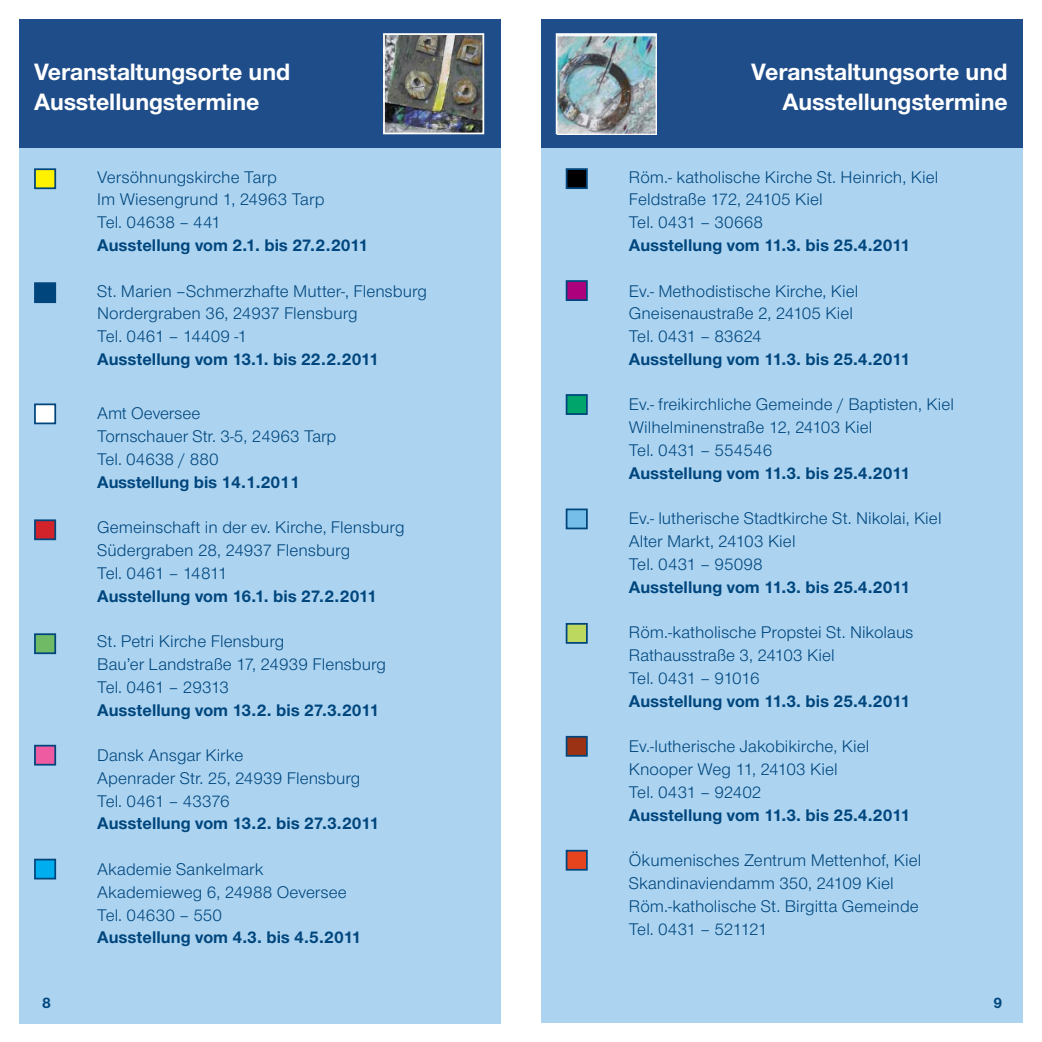
<style>
.page{position:relative;width:1042px;height:1042px;background:#fff}
.page>*{position:absolute;margin:0;border:0;box-sizing:border-box;transform-origin:0 0}
.t1{font:700 24.5px/29.4px "Nordelbica";color:#fff}
.t2{font:17.5px/22.8px "Nordelbica";letter-spacing:.005em;color:#00467d}
.t3{font:700 15.75px "Nordelbica";color:#00467d}
.s1{font-weight:700}
</style>
<div class="page">
<div style="left:19px;top:19px;width:482px;height:129px;background:#1e4d8a"></div>
<div style="left:19px;top:149px;width:482px;height:875px;background:#acd4f1"></div>
<div style="left:541px;top:19px;width:482px;height:129px;background:#1e4d8a"></div>
<div style="left:541px;top:148px;width:482px;height:875px;background:#acd4f1"></div>
<div style="left:19px;top:148px;width:482px;height:835px;background:#acd4f1"></div>
<div style="left:35px;top:169px;width:20px;height:19px;background:#fff200"></div>
<div style="left:34px;top:168px;width:22px;height:21px;border:2px solid #00467d"></div>
<div style="left:35px;top:283px;width:20px;height:19px;background:#00467d"></div>
<div style="left:34px;top:282px;width:22px;height:21px;border:2px solid #00467d"></div>
<div style="left:35px;top:404px;width:20px;height:19px;background:#fff"></div>
<div style="left:34px;top:403px;width:22px;height:21px;border:2px solid #00467d"></div>
<div style="left:35px;top:520px;width:20px;height:19px;background:#d2232a"></div>
<div style="left:34px;top:519px;width:22px;height:21px;border:2px solid #00467d"></div>
<div style="left:35px;top:634px;width:20px;height:19px;background:#70b965"></div>
<div style="left:34px;top:633px;width:22px;height:21px;border:2px solid #00467d"></div>
<div style="left:35px;top:745px;width:20px;height:20px;background:#ef5ba1"></div>
<div style="left:34px;top:745px;width:22px;height:20px;border:2px solid #00467d"></div>
<div style="left:35px;top:859px;width:20px;height:19px;background:#00aeef"></div>
<div style="left:34px;top:858px;width:22px;height:21px;border:2px solid #00467d"></div>
<img style="left:386px;top:36px;width:95px;height:95px">
<div style="left:383px;top:33px;width:101px;height:101px;border:2px solid #fff"></div>
<div style="left:566px;top:169px;width:21px;height:19px;background:#000"></div>
<div style="left:566px;top:168px;width:22px;height:21px;border:2px solid #00467d"></div>
<div style="left:566px;top:281px;width:21px;height:19px;background:#ad007c"></div>
<div style="left:566px;top:280px;width:22px;height:21px;border:2px solid #00467d"></div>
<div style="left:566px;top:395px;width:21px;height:19px;background:#00a56c"></div>
<div style="left:566px;top:394px;width:22px;height:21px;border:2px solid #00467d"></div>
<div style="left:566px;top:509px;width:21px;height:19px;background:#75bee9"></div>
<div style="left:566px;top:508px;width:22px;height:21px;border:2px solid #00467d"></div>
<div style="left:566px;top:624px;width:21px;height:19px;background:#bcd85f"></div>
<div style="left:566px;top:623px;width:22px;height:21px;border:2px solid #00467d"></div>
<div style="left:566px;top:737px;width:21px;height:19px;background:#9b3213"></div>
<div style="left:566px;top:736px;width:22px;height:21px;border:2px solid #00467d"></div>
<div style="left:566px;top:850px;width:21px;height:20px;background:#e6441f"></div>
<div style="left:566px;top:850px;width:22px;height:20px;border:2px solid #00467d"></div>
<div style="left:556px;top:33px;width:101px;height:101px;border:2px solid #fff"></div>
<img style="left:557px;top:35px;width:99px;height:100px">
<p class="t1" style="left:34px;top:57px;width:258px">Veranstaltungsorte und<br>Ausstellungstermine</p>
<p class="t2" style="left:97px;top:166px;width:272px">Versöhnungskirche Tarp<br>Im Wiesengrund 1, 24963 Tarp<br>Tel. 04638 – 441<br><span class="s1">Ausstellung vom 2.1. bis 27.2.2011</span></p>
<p class="t2" style="left:97px;top:280px;width:331px">St. Marien –Schmerzhafte Mutter-, Flensburg Nordergraben 36, 24937 Flensburg<br>Tel. 0461 – 14409 -1<br><span class="s1">Ausstellung vom 13.1. bis 22.2.2011</span></p>
<p class="t2" style="left:97px;top:402px;width:241px">Amt Oeversee<br>Tornschauer Str. 3-5, 24963 Tarp<br>Tel. 04638 / 880<br><span class="s1">Ausstellung bis 14.1.2011</span></p>
<p class="t2" style="left:97px;top:516px;width:309px">Gemeinschaft in der ev. Kirche, Flensburg<br>Südergraben 28, 24937 Flensburg<br>Tel. 0461 – 14811<br><span class="s1">Ausstellung vom 16.1. bis 27.2.2011</span></p>
<p class="t2" style="left:97px;top:630px;width:290px">St. Petri Kirche Flensburg<br>Bau’er Landstraße 17, 24939 Flensburg<br>Tel. 0461 – 29313<br><span class="s1">Ausstellung vom 13.2. bis 27.3.2011</span></p>
<p class="t2" style="left:97px;top:744px;width:284px">Dansk Ansgar Kirke<br>Apenrader Str. 25, 24939 Flensburg<br>Tel. 0461 – 43376<br><span class="s1">Ausstellung vom 13.2. bis 27.3.2011</span></p>
<p class="t2" style="left:97px;top:858px;width:266px">Akademie Sankelmark<br>Akademieweg 6, 24988 Oeversee<br>Tel. 04630 – 550<br><span class="s1">Ausstellung vom 4.3. bis 4.5.2011</span></p>
<p class="t1" style="left:751px;top:57px;width:258px;text-align:right">Veranstaltungsorte und<br>Ausstellungstermine</p>
<p class="t2" style="left:629px;top:165px;width:311px">Röm.- katholische Kirche St. Heinrich, Kiel<br>Feldstraße 172, 24105 Kiel<br>Tel. 0431 – 30668<br><span class="s1">Ausstellung vom 11.3. bis 25.4.2011</span></p>
<p class="t2" style="left:629px;top:279px;width:283px">Ev.- Methodistische Kirche, Kiel<br>Gneisenaustraße 2, 24105 Kiel<br>Tel. 0431 – 83624<br><span class="s1">Ausstellung vom 11.3. bis 25.4.2011</span></p>
<p class="t2" style="left:629px;top:393px;width:327px">Ev.- freikirchliche Gemeinde / Baptisten, Kiel Wilhelminenstraße 12, 24103 Kiel<br>Tel. 0431 – 554546<br><span class="s1">Ausstellung vom 11.3. bis 25.4.2011</span></p>
<p class="t2" style="left:629px;top:507px;width:314px">Ev.- lutherische Stadtkirche St. Nikolai, Kiel<br>Alter Markt, 24103 Kiel<br>Tel. 0431 – 95098<br><span class="s1">Ausstellung vom 11.3. bis 25.4.2011</span></p>
<p class="t2" style="left:629px;top:621px;width:286px">Röm.-katholische Propstei St. Nikolaus<br>Rathausstraße 3, 24103 Kiel<br>Tel. 0431 – 91016<br><span class="s1">Ausstellung vom 11.3. bis 25.4.2011</span></p>
<p class="t2" style="left:629px;top:735px;width:283px">Ev.-lutherische Jakobikirche, Kiel<br>Knooper Weg 11, 24103 Kiel<br>Tel. 0431 – 92402<br><span class="s1">Ausstellung vom 11.3. bis 25.4.2011</span></p>
<p class="t2" style="left:629px;top:849px;width:294px">Ökumenisches Zentrum Mettenhof, Kiel Skandinaviendamm 350, 24109 Kiel Röm.-katholische St. Birgitta Gemeinde Tel. 0431 – 521121</p>
<p class="t3" style="left:42px;top:994px;width:10px">8</p>
<p class="t3" style="left:993px;top:993px;width:10px">9</p>
</div>
